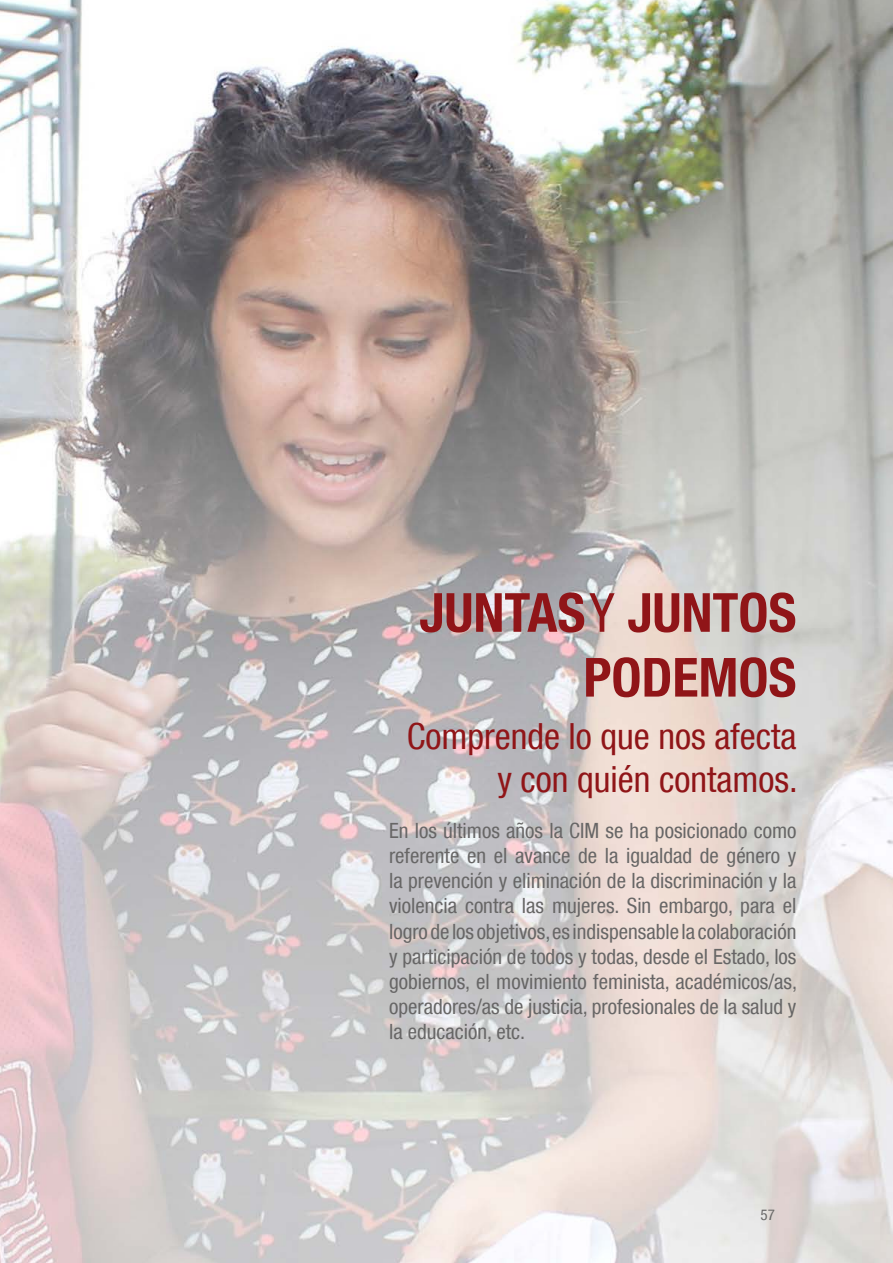
<style>
.page{position:relative;width:893px;height:1263px;background:#fff}
.page>*{position:absolute;margin:0;border:0;box-sizing:border-box;transform-origin:0 0}
.t1{font:700 condensed 54px/64.8px "Helvetica Neue LT Com";color:#901518;text-align:right}
.t2{font:condensed 36px/43.2px "Helvetica Neue LT Com";color:#901518;text-align:right}
.t3{font:condensed 21px/25.2px "Helvetica Neue LT Com";color:#676666;text-align:justify}
.t4{font:condensed 15px "Helvetica Neue LT Com";color:#676666}
.s1{font-weight:400}
</style>
<div class="page">
<img style="left:0;top:0;width:893px;height:1263px">
<h1 class="t1" style="left:419px;top:580px;width:379px">JUNTAS<span class="s1">Y</span> JUNTOS<br>PODEMOS</h1>
<h2 class="t2" style="left:407px;top:714px;width:393px">Comprende lo que nos afecta y con quién contamos.</h2>
<p class="t3" style="left:389px;top:817px;width:410px">En los últimos años la CIM se ha posicionado como referente en el avance de la igualdad de género y la prevención y eliminación de la discriminación y la violencia contra las mujeres. Sin embargo, para el logro de los objetivos, es indispensable la colaboración y participación de todos y todas, desde el Estado, los gobiernos, el movimiento feminista, académicos/as, operadores/as de justicia, profesionales de la salud y la educación, etc.</p>
<p class="t4" style="left:760px;top:1205px;width:16px">57</p>
</div>
